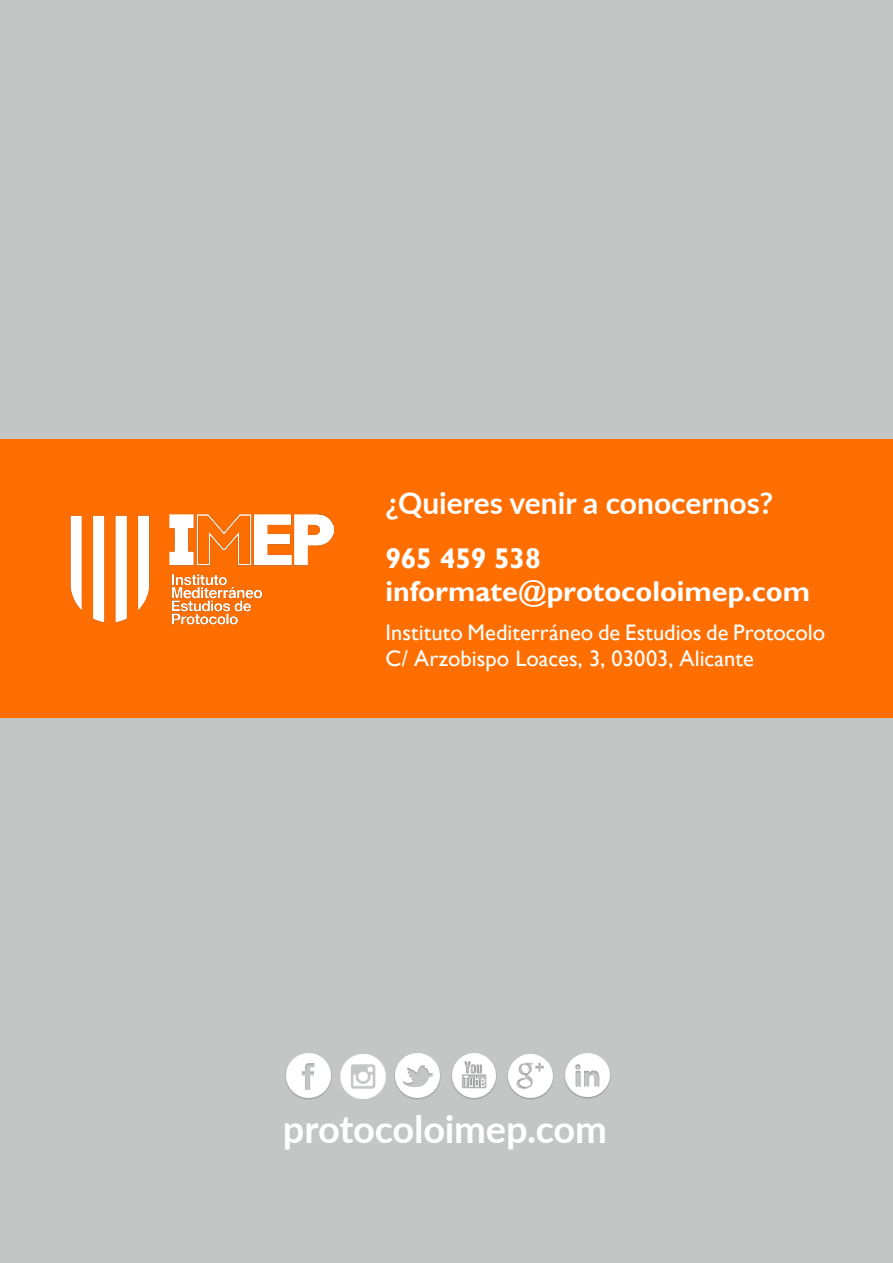
<style>
.page{position:relative;width:893px;height:1263px;background:#c4c5c5}
.page>*{position:absolute;margin:0;border:0;box-sizing:border-box;transform-origin:0 0}
.Title___Circle_1{font:700 38.1px "Lato";letter-spacing:-.005em;color:#fff}
.Title___1{font:700 30px "Lato";color:#fff}
.Body_Text_10pts{font:700 28.5px "Gill Sans";color:#fff}
.Body_Text_10pts-2{font:22.5px "Gill Sans";color:#fff}
</style>
<div class="page">
<div style="left:0;top:439px;width:893px;height:279px;background:#ff6e01"></div>
<img style="left:394px;top:1053px;width:46px;height:46px">
<img style="left:285px;top:1053px;width:46px;height:46px">
<img style="left:508px;top:1054px;width:45px;height:46px">
<img style="left:565px;top:1053px;width:45px;height:46px">
<img style="left:451px;top:1053px;width:46px;height:46px">
<img style="left:340px;top:1054px;width:45px;height:44px">
<img style="left:71px;top:515px;width:263px;height:109px">
<p class="Title___1" style="left:385px;top:481px;width:389px">¿Quieres venir a conocernos?</p>
<p class="Body_Text_10pts" style="left:385px;top:541px;width:157px">965 459 538</p>
<p class="Body_Text_10pts" style="left:385px;top:574px;width:426px">informate@protocoloimep.com</p>
<p class="Body_Text_10pts-2" style="left:385px;top:619px;width:441px">Instituto Mediterráneo de Estudios de Protocolo</p>
<p class="Body_Text_10pts-2" style="left:385px;top:646px;width:370px">C/ Arzobispo Loaces, 3, 03003, Alicante</p>
<p class="Title___Circle_1" style="left:283px;top:1101px;width:325px">protocoloimep.com</p>
</div>
